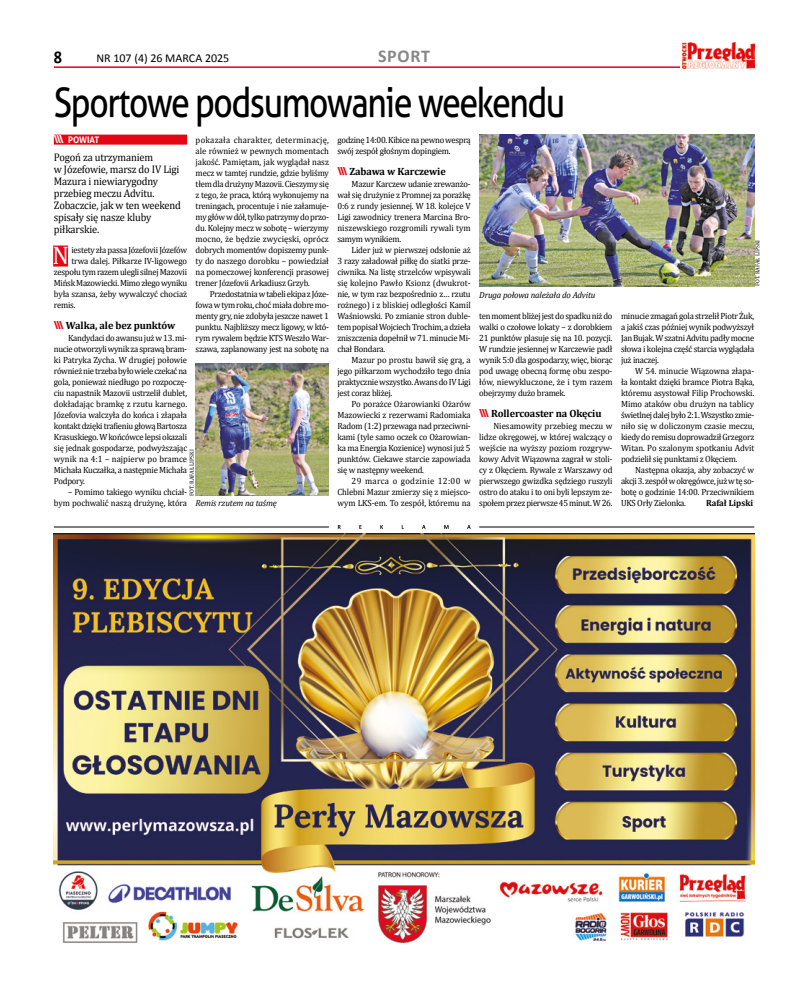
<style>
.page{position:relative;width:794px;height:993px;background:#fff}
.page>*{position:absolute;margin:0;border:0;box-sizing:border-box;transform-origin:0 0}
.t1{font:41px "Aller";letter-spacing:-.04em;color:#000;scale:.82 1}
.t2{font:25.5px "Cambria";color:#fff;scale:.96 1}
.t3{font:700 18px "Calibri";letter-spacing:.04em;color:#878787}
.t4{font:700 18px "Calibri";color:#000;scale:.9 1}
.t5{font:12px "Calibri";color:#000}
.t6{font:11px/12px "Cambria";letter-spacing:-.015em;color:#000;scale:.95 1}
.t7{font:700 10.5px "Cambria";letter-spacing:-.01em;color:#000}
.t8{font:9px/11px "Cambria";letter-spacing:-.025em;color:#000;text-align:justify;scale:.96 1}
.t9{font:9px "Cambria";letter-spacing:-.005em;color:#000;scale:.96 1}
.t10{font:700 9px "Cambria";color:#000;scale:.96 1}
.t11{font:700 9px "Aller";color:#fff;scale:.96 1}
.t12{font:italic 8.9px "Cambria";letter-spacing:-.015em;color:#000}
.t13{font:6px "Cambria";color:#000;scale:.96 1}
.s1{font-size:11px}
.s2{font-family:"Aller";font-size:11px;color:#e30613}
</style>
<div class="page">
<hr style="left:54px;top:66px;width:626px;height:2px;background:#e30613">
<img style="left:682px;top:43px;width:72px;height:25px">
<img style="left:54px;top:533px;width:701px;height:410px">
<hr style="left:54px;top:526px;width:275px;height:1px;background:#000">
<hr style="left:479px;top:526px;width:275px;height:1px;background:#000">
<svg style="left:338px;top:525px;width:132px;height:3px"></svg>
<div style="left:54px;top:134px;width:133px;height:10px;background:#e30613"></div>
<div style="left:53px;top:245px;width:15px;height:21px;background:#e30613"></div>
<img style="left:196px;top:363px;width:133px;height:132px">
<img style="left:479px;top:135px;width:275px;height:151px">
<h3 class="t4" style="left:54px;top:45px;width:11px">8</h3>
<h3 class="t5" style="left:96px;top:51px;width:134px">NR 107 (4) 26 MARCA 2025</h3>
<h3 class="t3" style="left:378px;top:45px;width:53px">SPORT</h3>
<h1 class="t1" style="left:54px;top:77px;width:625px">Sportowe podsumowanie weekendu</h1>
<p class="t11" style="left:54px;top:134px;width:49px"><span class="s1">\\\</span> POWIAT</p>
<p class="t6" style="left:54px;top:151px;width:135px">Pogoń za utrzymaniem<br>w Józefowie, marsz do IV Ligi<br>Mazura i niewiarygodny przebieg meczu Advitu.<br>Zobaczcie, jak w ten weekend spisały się nasze kluby piłkarskie.</p>
<h2 class="t2" style="left:52px;top:240px;width:19px">N</h2>
<p class="t8" style="left:71px;top:244px;width:122px">iestety zła passa Józefovii Józefów</p>
<p class="t8" style="left:196px;top:134px;width:140px">pokazała charakter, determinację, ale również w pewnych momentach jakość. Pamiętam, jak wyglądał nasz mecz w tamtej rundzie, gdzie byliśmy tłem dla drużyny Mazovii. Cieszymy się z tego, że praca, którą wykonujemy na treningach, procentuje i nie załamuje&shy;my głów w dół, tylko patrzymy do przo&shy;du. Kolejny mecz w sobotę – wierzymy mocno, że będzie zwycięski, oprócz dobrych momentów dopiszemy punk&shy;ty do naszego dorobku – powiedział na pomeczowej konferencji prasowej trener Józefovii Arkadiusz Grzyb.</p>
<p class="t8" style="left:196px;top:288px;width:140px;text-indent:14px">Przedostatnia w tabeli ekipa z Józe&shy;fowa w tym roku, choć miała dobre mo&shy;menty gry, nie zdobyła jeszcze nawet 1 punktu. Najbliższy mecz ligowy, w któ&shy;rym rywalem będzie KTS Weszło War&shy;szawa, zaplanowany jest na sobotę na</p>
<p class="t9" style="left:71px;top:256px;width:122px">trwa dalej. Piłkarze IV-ligowego</p>
<p class="t8" style="left:54px;top:266px;width:140px">zespołu tym razem ulegli silnej Mazovii</p>
<p class="t8" style="left:54px;top:277px;width:140px">Mińsk Mazowiecki. Mimo złego wyniku</p>
<p class="t8" style="left:54px;top:288px;width:140px">była szansa, żeby wywalczyć chociaż</p>
<p class="t8" style="left:54px;top:299px;width:24px">remis.</p>
<p class="t7" style="left:54px;top:318px;width:123px"><span class="s2">\\\</span> Walka, ale bez punktów</p>
<p class="t8" style="left:54px;top:332px;width:140px;text-indent:14px">Kandydaci do awansu już w 13. mi&shy;nucie otworzyli wynik za sprawą bram&shy;ki Patryka Zycha. W drugiej połowie również nie trzeba było wiele czekać na gola, ponieważ niedługo po rozpoczę&shy;ciu napastnik Mazovii ustrzelił dublet, dokładając bramkę z rzutu karnego.<br>Józefovia walczyła do końca i złapała kontakt dzięki trafieniu głową Bartosza Krasuskiego. W końcówce lepsi okazali się jednak gospodarze, podwyższając wynik na 4:1 – najpierw po bramce Michała Kuczałka, a następnie Michała Podpory.</p>
<p class="t8" style="left:54px;top:486px;width:140px;text-align:right">– Pomimo takiego wyniku chciał&shy;bym pochwalić naszą drużynę, która</p>
<p class="t13" style="left:188px;top:495px;width:50px;rotate:-90deg">FOT. RAFAŁ LIPSKI</p>
<p class="t12" style="left:196px;top:497px;width:83px">Remis rzutem na taśmę</p>
<p class="t8" style="left:337px;top:134px;width:140px">godzinę 14:00. Kibice na pewno wesprą swój zespół głośnym dopingiem.</p>
<p class="t7" style="left:337px;top:164px;width:110px"><span class="s2">\\\</span> Zabawa w Karczewie</p>
<p class="t8" style="left:337px;top:178px;width:140px;text-indent:14px">Mazur Karczew udanie zrewanżo&shy;wał się drużynie z Promnej za porażkę 0:6 z rundy jesiennej. W 18. kolejce V Ligi zawodnicy trenera Marcina Bro&shy;niszewskiego rozgromili rywali tym samym wynikiem.</p>
<p class="t8" style="left:337px;top:244px;width:140px;text-indent:14px">Lider już w pierwszej odsłonie aż 3 razy załadował piłkę do siatki prze&shy;ciwnika. Na listę strzelców wpisywali się kolejno Pawło Ksionz (dwukrot&shy;nie, w tym raz bezpośrednio z… rzutu rożnego) i z bliskiej odległości Kamil Waśniowski. Po zmianie stron duble&shy;tem popisał Wojciech Trochim, a dzieła zniszczenia dopełnił w 71. minucie Mi&shy;chał Bondara.</p>
<p class="t8" style="left:337px;top:354px;width:140px;text-indent:14px">Mazur po prostu bawił się grą, a jego piłkarzom wychodziło tego dnia praktycznie wszystko. Awans do IV Ligi jest coraz bliżej.</p>
<p class="t8" style="left:337px;top:398px;width:140px;text-indent:14px">Po porażce Ożarowianki Ożarów Mazowiecki z rezerwami Radomiaka Radom (1:2) przewaga nad przeciwni&shy;kami (tyle samo oczek co Ożarowian&shy;ka ma Energia Kozienice) wynosi już 5 punktów. Ciekawe starcie zapowiada się w następny weekend.</p>
<p class="t8" style="left:337px;top:475px;width:140px;text-indent:14px">29 marca o godzinie 12:00 w Chlebni Mazur zmierzy się z miejsco&shy;wym LKS-em. To zespół, któremu na</p>
<p class="t12" style="left:479px;top:288px;width:118px">Druga połowa należała do Advitu</p>
<p class="t8" style="left:479px;top:310px;width:140px">ten moment bliżej jest do spadku niż do walki o czołowe lokaty – z dorobkiem 21 punktów plasuje się na 10. pozycji.<br>W rundzie jesiennej w Karczewie padł wynik 5:0 dla gospodarzy, więc, biorąc pod uwagę obecną formę obu zespo&shy;łów, niewykluczone, że i tym razem obejrzymy dużo bramek.</p>
<p class="t7" style="left:479px;top:406px;width:124px"><span class="s2">\\\</span> Rollercoaster na Okęciu</p>
<p class="t8" style="left:479px;top:420px;width:140px;text-indent:14px">Niesamowity przebieg meczu w lidze okręgowej, w której walczący o wejście na wyższy poziom rozgryw&shy;kowy Advit Wiązowna zagrał w stoli&shy;cy z Okęciem. Rywale z Warszawy od pierwszego gwizdka sędziego ruszyli ostro do ataku i to oni byli lepszym ze&shy;społem przez pierwsze 45 minut. W 26.</p>
<p class="t13" style="left:754px;top:286px;width:50px;rotate:-90deg">FOT. RAFAŁ LIPSKI</p>
<p class="t8" style="left:621px;top:310px;width:140px">minucie zmagań gola strzelił Piotr Żuk, a jakiś czas później wynik podwyższył Jan Bujak. W szatni Advitu padły mocne słowa i kolejna część starcia wyglądała już inaczej.</p>
<p class="t8" style="left:621px;top:365px;width:140px;text-indent:14px">W 54. minucie Wiązowna złapa&shy;ła kontakt dzięki bramce Piotra Bąka, któremu asystował Filip Prochowski.<br>Mimo ataków obu drużyn na tablicy świetlnej dalej było 2:1. Wszystko zmie&shy;niło się w doliczonym czasie meczu, kiedy do remisu doprowadził Grzegorz Witan. Po szalonym spotkaniu Advit podzielił się punktami z Okęciem.</p>
<p class="t8" style="left:621px;top:464px;width:140px;text-indent:14px">Następna okazja, aby zobaczyć w akcji 3. zespół w okręgówce, już w tę so&shy;botę o godzinie 14:00. Przeciwnikiem UKS Orły Zielonka.</p>
<p class="t10" style="left:706px;top:497px;width:51px">Rafał Lipski</p>
</div>
